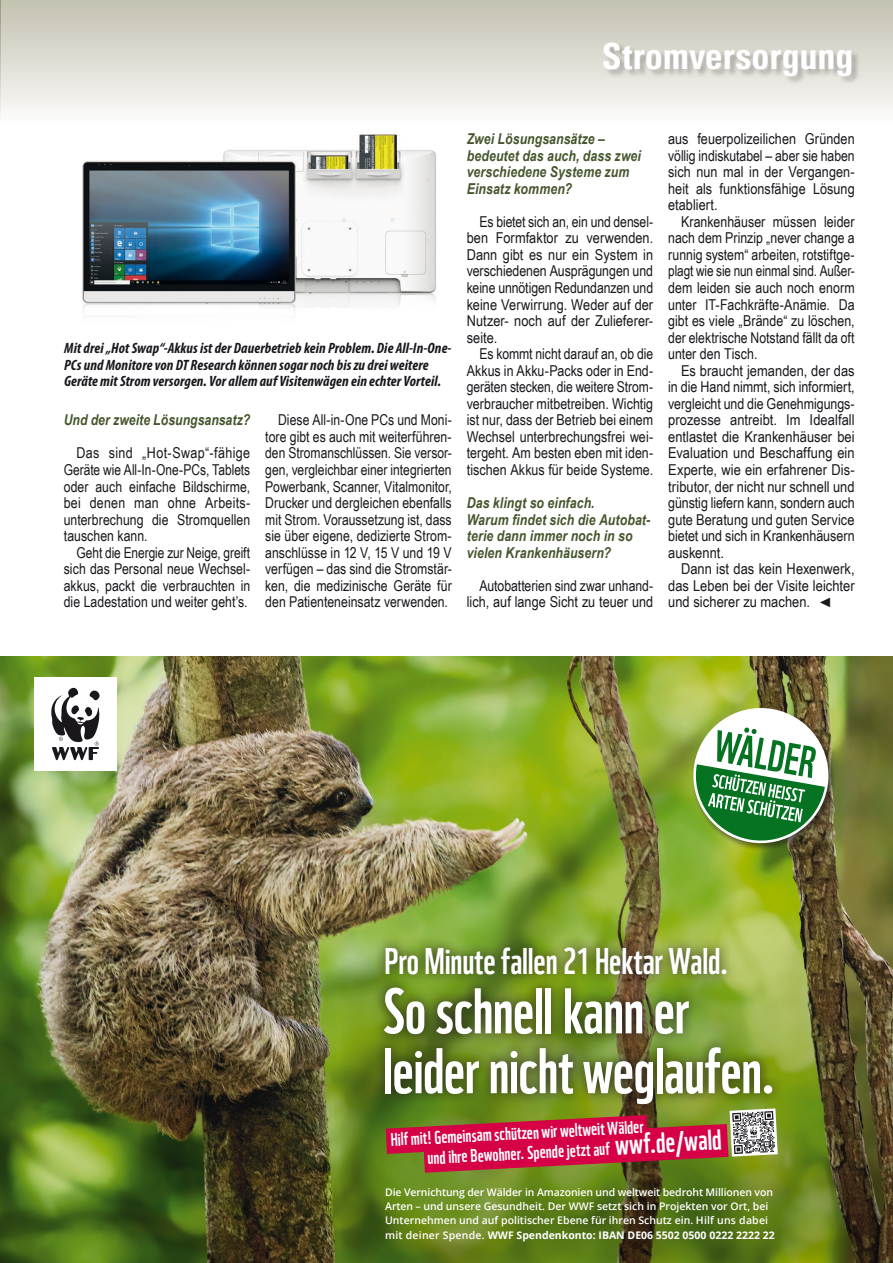
<style>
.page{position:relative;width:893px;height:1263px;background:#fff}
.page>*{position:absolute;margin:0;border:0;box-sizing:border-box;transform-origin:0 0}
.t1{font:62.55px/59.8px "WWF";letter-spacing:-.01em;color:#fff}
.t2{font:36.15px "WWF";letter-spacing:-.005em;color:#fff}
.t3{font:700 condensed 36px "Univers";color:#fff}
.t4{font:17.85px/20.2px "WWF";color:#fff}
.t5{font:15px/16.5px "Arial Narrow";color:#1a171c;text-align:justify}
.t6{font:15px/16.5px "Arial Narrow";color:#1a171c;text-align:justify;scale:1.05 1}
.t7{font:italic 700 15px/16.5px "Arial Narrow";letter-spacing:.005em;color:#46562d}
.t8{font:italic 700 condensed 15px/16.5px "Myriad Pro";letter-spacing:.005em;color:#1a171c}
.t9{font:600 10.5px/14.2px "Open Sans";color:#fff}
.s1{font-family:"Arial";font-style:italic;font-size:13.5px}
.s2{font-size:28.2px}
.s3{font-weight:700}
</style>
<div class="page">
<div style="left:0;top:0;width:893px;height:128px;background:linear-gradient(to bottom,#c3c0af,#fefefe)"></div>
<svg style="left:0;top:0;width:1px;height:128px"></svg>
<div style="left:603px;top:43px;width:257px;height:42px;background:#1a171c;opacity:.25"></div>
<img style="left:82px;top:134px;width:354px;height:179px">
<img style="left:0;top:657px;width:893px;height:606px">
<svg style="left:340px;top:927px;width:553px;height:336px;background:#657726"></svg>
<svg style="left:386px;top:1116px;width:392px;height:57px;background:#b13642"></svg>
<div style="left:374px;top:936px;width:364px;height:50px;background:#1a171c;opacity:.82"></div>
<div style="left:373px;top:976px;width:327px;height:69px;background:#1a171c;opacity:.82"></div>
<div style="left:373px;top:1036px;width:411px;height:80px;background:#1a171c;opacity:.82"></div>
<div style="left:691px;top:707px;width:146px;height:145px;background:#1a171c;opacity:.55"></div>
<img style="left:688px;top:702px;width:146px;height:146px">
<div style="left:34px;top:677px;width:83px;height:93px;background:#fff"></div>
<svg style="left:51px;top:687px;width:49px;height:73px"></svg>
<h3 class="t3" style="left:602px;top:34px;width:253px">Stromversorgung</h3>
<p class="t8" style="left:64px;top:339px;width:389px">Mit drei „Hot Swap“-Akkus ist der Dauerbetrieb kein Problem. Die All-In-One-<br>PCs und Monitore von DT Research können sogar noch bis zu drei weitere<br>Geräte mit Strom versorgen. Vor allem auf Visitenwägen ein echter Vorteil.</p>
<p class="t7" style="left:64px;top:411px;width:188px">Und der zweite Lösungsansatz?</p>
<p class="t5" style="left:64px;top:444px;width:188px;text-indent:13px">Das sind „Hot-Swap“-fähige Geräte wie All-In-One-PCs, Tablets oder auch einfache Bildschirme, bei denen man ohne Arbeits&shy;unterbrechung die Stromquellen tauschen kann.</p>
<p class="t5" style="left:64px;top:544px;width:188px;text-indent:13px">Geht die Energie zur Neige, greift sich das Personal neue Wechsel&shy;akkus, packt die verbrauchten in die Ladestation und weiter geht’s.</p>
<p class="t5" style="left:265px;top:411px;width:188px;text-indent:13px">Diese All-in-One PCs und Moni&shy;tore gibt es auch mit weiterführen&shy;den Stromanschlüssen. Sie versor&shy;gen, vergleichbar einer integrierten Powerbank, Scanner, Vitalmonitor, Drucker und dergleichen ebenfalls mit Strom. Voraussetzung ist, dass sie über eigene, dedizierte Strom&shy;anschlüsse in 12 V, 15 V und 19 V verfügen – das sind die Stromstär&shy;ken, die medizinische Geräte für den Patienteneinsatz verwenden.</p>
<p class="t7" style="left:467px;top:130px;width:176px">Zwei Lösungsansätze – bedeutet das auch, dass zwei verschiedene Systeme zum<br>Einsatz kommen?</p>
<p class="t5" style="left:467px;top:213px;width:188px;text-indent:13px">Es bietet sich an, ein und densel&shy;ben Formfaktor zu verwenden.<br>Dann gibt es nur ein System in verschiedenen Ausprägungen und keine unnötigen Redundanzen und keine Verwirrung. Weder auf der Nutzer- noch auf der Zulieferer&shy;seite.</p>
<p class="t5" style="left:467px;top:345px;width:188px;text-indent:13px">Es kommt nicht darauf an, ob die Akkus in Akku-Packs oder in End&shy;geräten stecken, die weitere Strom&shy;verbraucher mitbetreiben. Wichtig ist nur, dass der Betrieb bei einem Wechsel unterbrechungsfrei wei&shy;tergeht. Am besten eben mit iden&shy;tischen Akkus für beide Systeme.</p>
<p class="t7" style="left:467px;top:494px;width:185px">Das klingt so einfach.<br>Warum findet sich die Autobat&shy;terie dann immer noch in so vielen Krankenhäusern?</p>
<p class="t5" style="left:467px;top:577px;width:188px;text-align:right">Autobatterien sind zwar unhand&shy;lich, auf lange Sicht zu teuer und</p>
<p class="t5" style="left:668px;top:130px;width:188px">aus feuerpolizeilichen Gründen völlig indiskutabel – aber sie haben sich nun mal in der Vergangen&shy;heit als funktionsfähige Lösung etabliert.</p>
<p class="t5" style="left:668px;top:213px;width:188px;text-indent:13px">Krankenhäuser müssen leider nach dem Prinzip „never change a runnig system“ arbeiten, rotstiftge&shy;plagt wie sie nun einmal sind. Außer&shy;dem leiden sie auch noch enorm unter IT-Fachkräfte-Anämie. Da gibt es viele „Brände“ zu löschen, der elektrische Notstand fällt da oft unter den Tisch.</p>
<p class="t6" style="left:668px;top:362px;width:179px;text-indent:13px">Es braucht jemanden, der das in die Hand nimmt, sich informiert, vergleicht und die Genehmigungs&shy;prozesse antreibt. Im Idealfall entlastet die Krankenhäuser bei Evaluation und Beschaffung ein Experte, wie ein erfahrener Dis&shy;tributor, der nicht nur schnell und günstig liefern kann, sondern auch gute Beratung und guten Service bietet und sich in Krankenhäusern auskennt.</p>
<p class="t6" style="left:668px;top:560px;width:179px;text-indent:13px">Dann ist das kein Hexenwerk, das Leben bei der Visite leichter und sicherer zu machen. <span class="s1">◄</span></p>
<h2 class="t2" style="left:384px;top:932px;width:346px">Pro Minute fallen 21 Hektar Wald.</h2>
<h1 class="t1" style="left:383px;top:975px;width:395px">So schnell kann er leider nicht weglaufen.</h1>
<p class="t4" style="left:426px;top:1126px;width:296px;text-indent:-36px;rotate:-3deg">Hilf mit! Gemeinsam schützen wir weltweit Wälder<br>und ihre Bewohner. Spende jetzt auf <span class="s2">wwf.de/wald</span></p>
<p class="t9" style="left:385px;top:1185px;width:391px">Die Vernichtung der Wälder in Amazonien und weltweit bedroht Millionen von Arten – und unsere Gesundheit. Der WWF setzt sich in Projekten vor Ort, bei Unternehmen und auf politischer Ebene für ihren Schutz ein. Hilf uns dabei mit deiner Spende. <span class="s3">WWF Spendenkonto: IBAN DE06 5502 0500 0222 2222 22</span></p>
</div>
